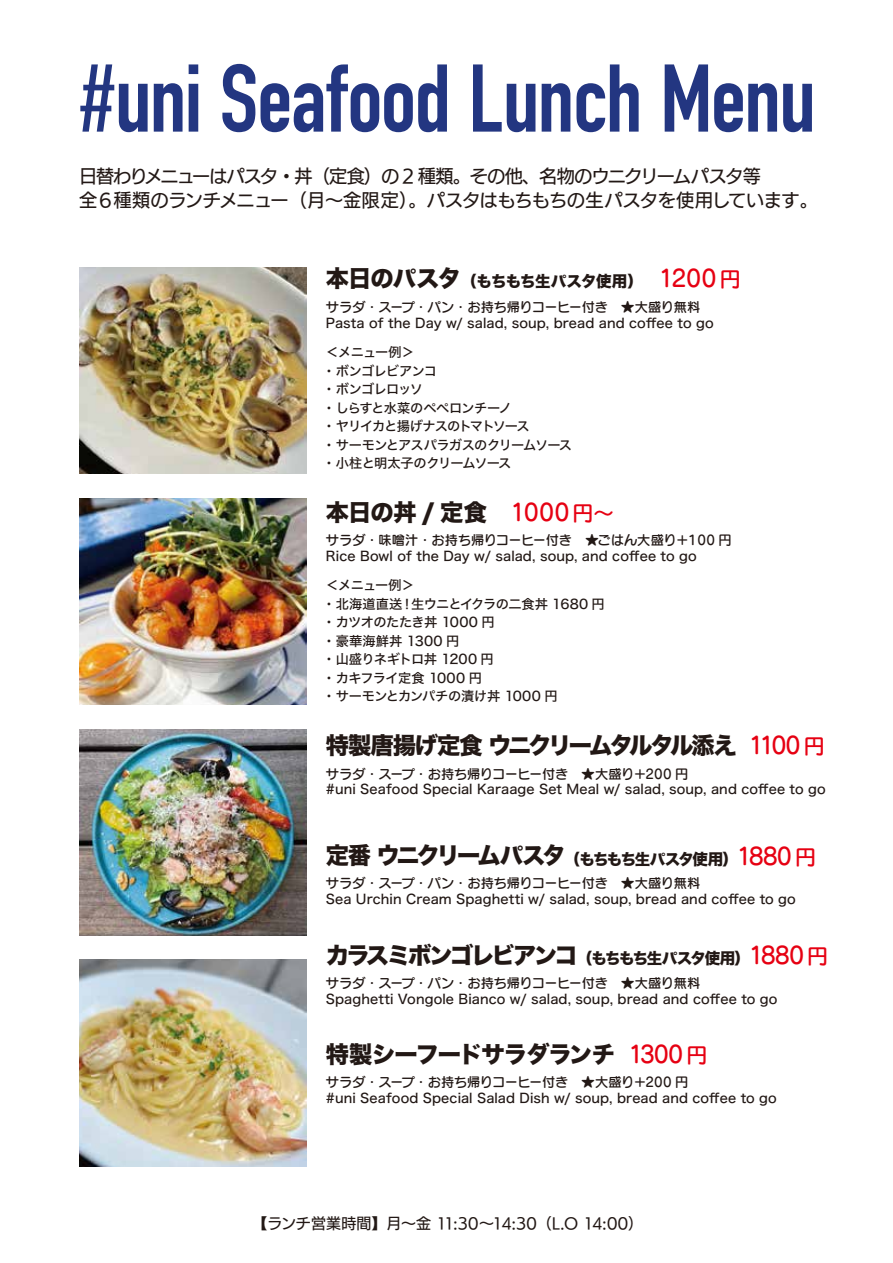
<style>
.page{position:relative;width:893px;height:1263px;background:#fff}
.page>*{position:absolute;margin:0;border:0;box-sizing:border-box;transform-origin:0 0}
.t1{font:700 94.35px "DIN Condensed";letter-spacing:-.015em;color:#233681}
.t2{font:23.25px "Hiragino Sans W8";letter-spacing:-.08em;color:#221815}
.t3{font:23.25px "Hiragino Sans W8";letter-spacing:-.105em;color:#221815}
.t4{font:23.25px "Hiragino Sans W8";letter-spacing:-.04em;color:#221815}
.t5{font:18.15px/24.3px "UD Kakugo Large Pr 6 N M";letter-spacing:-.04em;color:#221815}
.t6{font:15.6px "Hiragino Sans W8";letter-spacing:-.095em;color:#221815}
.t7{font:15.6px "Hiragino Sans W8";letter-spacing:-.06em;color:#221815}
.t8{font:15px "UD Kakugo Large Pr 6 N M";color:#221815}
.t9{font:13.2px "Hiragino Sans W5";letter-spacing:.005em;color:#221815}
.t10{font:13.2px "Seurat Pro N DB";letter-spacing:-.02em;color:#221815}
.t11{font:13.2px/18.5px "Hiragino Sans W5";letter-spacing:-.04em;color:#221815}
.t12{font:13.2px/18.5px "Hiragino Sans W5";letter-spacing:-.06em;color:#221815}
.s1{font-size:23.25px}
.s2{font-family:"Seurat Pro N DB";font-size:23.25px;color:#e60012}
.s3{font-family:"Seurat Pro N DB";font-size:21px;color:#e60012}
.s4{font-family:"Seurat Pro N DB";color:#e60012}
.s5{font-size:15.6px}
</style>
<div class="page">
<img style="left:80px;top:267px;width:226px;height:207px">
<img style="left:80px;top:498px;width:226px;height:207px">
<img style="left:80px;top:960px;width:226px;height:206px">
<img style="left:80px;top:729px;width:226px;height:206px">
<h1 class="t1" style="left:80px;top:35px;width:738px">#uni Seafood Lunch Menu</h1>
<h3 class="t5" style="left:79px;top:164px;width:740px">日替わりメニューはパスタ・丼（定食）の 2 種類。その他、名物のウニクリームパスタ等<br>全６種類のランチメニュー（月～金限定）。パスタはもちもちの生パスタを使用しています。</h3>
<p class="t7" style="left:326px;top:273px;width:416px"><span class="s1">本日のパスタ</span>（もちもち生パスタ使用） <span class="s2">1200</span> <span class="s3">円</span></p>
<p class="t10" style="left:326px;top:298px;width:376px">サラダ・スープ・パン・お持ち帰りコーヒー付き　★大盛り無料</p>
<p class="t9" style="left:326px;top:311px;width:389px">Pasta of the Day w/ salad, soup, bread and coffee to go</p>
<p class="t12" style="left:323px;top:342px;width:251px">＜メニュー例＞<br>・ボンゴレビアンコ<br>・ボンゴレロッソ<br>・しらすと水菜のペペロンチーノ<br>・ヤリイカと揚げナスのトマトソース<br>・サーモンとアスパラガスのクリームソース・小柱と明太子のクリームソース</p>
<h2 class="t2" style="left:326px;top:499px;width:290px">本日の丼 / 定食 <span class="s4">1000</span><span class="s3">円～</span></h2>
<p class="t10" style="left:326px;top:532px;width:407px">サラダ・味噌汁・お持ち帰りコーヒー付き　★ごはん大盛り＋１00 円</p>
<p class="t9" style="left:326px;top:544px;width:372px">Rice Bowl of the Day w/ salad, soup, and coffee to go</p>
<p class="t11" style="left:323px;top:575px;width:284px">＜メニュー例＞<br>・北海道直送！生ウニとイクラの二食丼 1680 円・カツオのたたき丼 1000 円<br>・豪華海鮮丼 1300 円<br>・山盛りネギトロ丼 1200 円<br>・カキフライ定食 1000 円<br>・サーモンとカンパチの漬け丼 1000 円</p>
<h2 class="t2" style="left:326px;top:732px;width:500px">特製唐揚げ定食 ウニクリームタルタル添え <span class="s4">1100</span> <span class="s3">円</span></h2>
<p class="t10" style="left:326px;top:765px;width:364px">サラダ・スープ・お持ち帰りコーヒー付き　★大盛り＋200 円</p>
<p class="t9" style="left:326px;top:778px;width:501px">#uni Seafood Special Karaage Set Meal w/ salad, soup, and coffee to go</p>
<p class="t6" style="left:326px;top:850px;width:492px"><span class="s1">定番 ウニクリームパスタ</span>（もちもち生パスタ使用）<span class="s2">1880</span> <span class="s3">円</span></p>
<p class="t10" style="left:326px;top:874px;width:376px">サラダ・スープ・パン・お持ち帰りコーヒー付き　★大盛り無料</p>
<p class="t9" style="left:326px;top:887px;width:471px">Sea Urchin Cream Spaghetti w/ salad, soup, bread and coffee to go</p>
<h2 class="t3" style="left:326px;top:942px;width:504px">カラスミボンゴレビアンコ<span class="s5">（もちもち生パスタ使用）</span><span class="s4">1880</span> <span class="s3">円</span></h2>
<p class="t10" style="left:326px;top:974px;width:376px">サラダ・スープ・パン・お持ち帰りコーヒー付き　★大盛り無料</p>
<p class="t9" style="left:326px;top:987px;width:453px">Spaghetti Vongole Bianco w/ salad, soup, bread and coffee to go</p>
<h2 class="t4" style="left:326px;top:1041px;width:383px">特製シーフードサラダランチ <span class="s4">1300</span> <span class="s3">円</span></h2>
<p class="t10" style="left:326px;top:1074px;width:364px">サラダ・スープ・お持ち帰りコーヒー付き　★大盛り＋200 円</p>
<p class="t9" style="left:326px;top:1086px;width:452px">#uni Seafood Special Salad Dish w/ soup, bread and coffee to go</p>
<p class="t8" style="left:252px;top:1215px;width:392px">【ランチ営業時間】月～金 11:30～14:30（L.O 14:00）</p>
</div>
